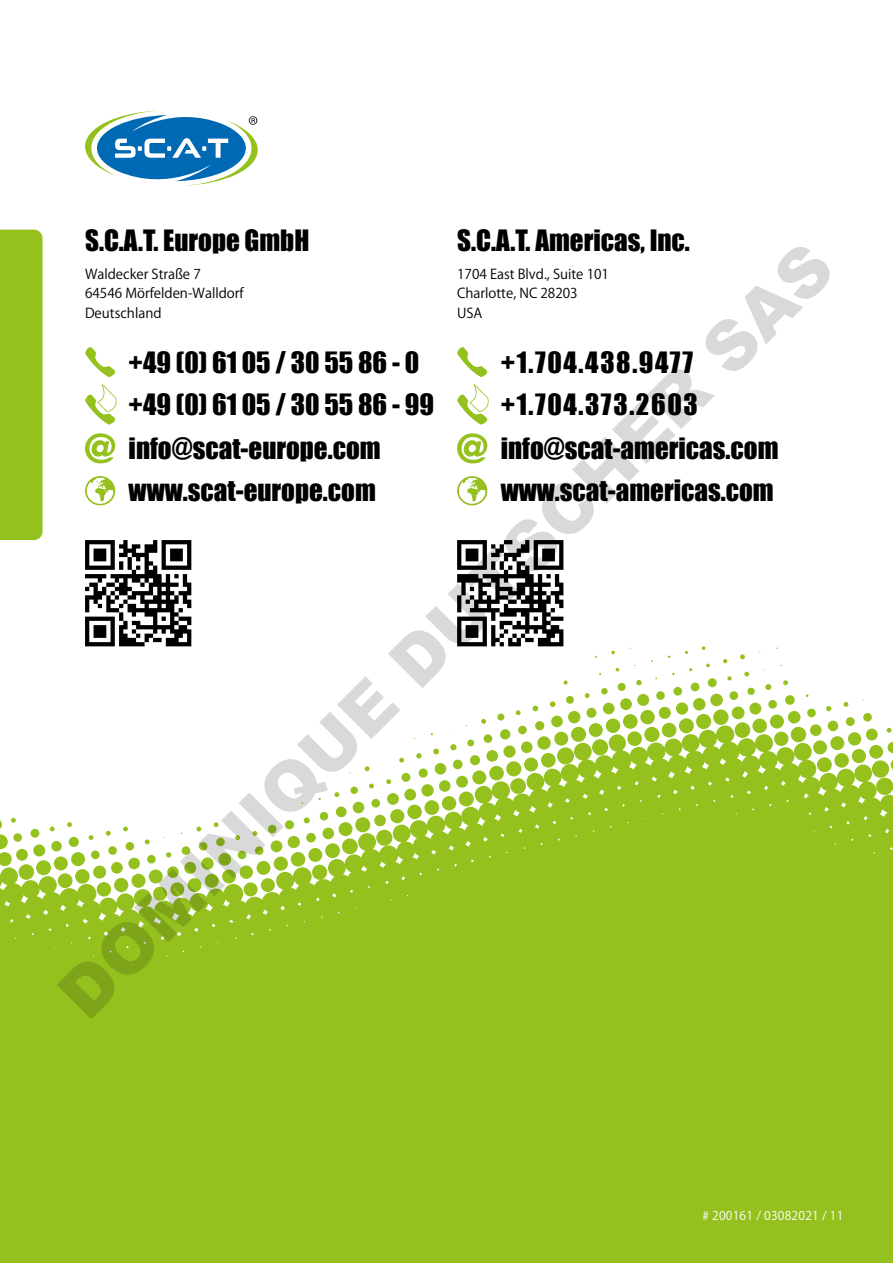
<style>
.page{position:relative;width:893px;height:1263px;background:#fff}
.page>*{position:absolute;margin:0;border:0;box-sizing:border-box;transform-origin:0 0}
.t1{font:900 67.95px "Arial";color:rgb(0 0 0/.15)}
.SC_Kontaktdaten{font:27px "Impact";color:#000}
.SC_Kontaktdaten-2{font:27px "Impact";letter-spacing:.06em;color:#000}
.t2{font:13.5px "Koz Go Pr 6 N";color:#000}
.SC_Marketingcode{font:12px "Koz Go Pr 6 N";letter-spacing:.02em;color:#fff}
</style>
<div class="page">
<div style="left:0;top:230px;width:43px;height:310px;background:#95c11f"></div>
<svg style="left:85px;top:110px;width:173px;height:76px"></svg>
<svg style="left:85px;top:347px;width:30px;height:30px"></svg>
<svg style="left:85px;top:384px;width:32px;height:41px"></svg>
<svg style="left:85px;top:433px;width:30px;height:30px"></svg>
<div style="left:85px;top:476px;width:30px;height:29px;border:2px solid #95c11f;border-radius:50%"></div>
<svg style="left:86px;top:477px;width:28px;height:28px"></svg>
<svg style="left:457px;top:347px;width:30px;height:30px"></svg>
<svg style="left:457px;top:384px;width:32px;height:41px"></svg>
<svg style="left:457px;top:433px;width:30px;height:30px"></svg>
<div style="left:457px;top:476px;width:30px;height:29px;border:2px solid #95c11f;border-radius:50%"></div>
<svg style="left:458px;top:477px;width:28px;height:28px"></svg>
<svg style="left:611px;top:651px;width:4px;height:3px"></svg>
<svg style="left:702px;top:646px;width:3px;height:4px"></svg>
<svg style="left:564px;top:680px;width:4px;height:5px"></svg>
<svg style="left:740px;top:654px;width:5px;height:5px"></svg>
<svg style="left:723px;top:659px;width:4px;height:4px"></svg>
<svg style="left:706px;top:664px;width:4px;height:3px"></svg>
<svg style="left:636px;top:680px;width:6px;height:5px"></svg>
<div style="left:618px;top:683px;width:8px;height:8px;background:#95c11f;border-radius:50%"></div>
<div style="left:601px;top:688px;width:7px;height:6px;background:#95c11f;border-radius:50%"></div>
<svg style="left:585px;top:693px;width:5px;height:5px"></svg>
<div style="left:566px;top:696px;width:8px;height:8px;background:#95c11f;border-radius:50%"></div>
<svg style="left:550px;top:701px;width:5px;height:6px"></svg>
<svg style="left:533px;top:706px;width:5px;height:5px"></svg>
<svg style="left:516px;top:710px;width:5px;height:5px"></svg>
<div style="left:497px;top:713px;width:7px;height:8px;background:#95c11f;border-radius:50%"></div>
<svg style="left:481px;top:719px;width:5px;height:5px"></svg>
<svg style="left:744px;top:672px;width:5px;height:4px"></svg>
<svg style="left:727px;top:676px;width:5px;height:4px"></svg>
<div style="left:708px;top:678px;width:9px;height:9px;background:#95c11f;border-radius:50%"></div>
<div style="left:691px;top:683px;width:8px;height:8px;background:#95c11f;border-radius:50%"></div>
<div style="left:673px;top:687px;width:9px;height:9px;background:#95c11f;border-radius:50%"></div>
<div style="left:656px;top:691px;width:9px;height:9px;background:#95c11f;border-radius:50%"></div>
<div style="left:637px;top:694px;width:12px;height:12px;background:#95c11f;border-radius:50%"></div>
<div style="left:620px;top:698px;width:12px;height:12px;background:#95c11f;border-radius:50%"></div>
<div style="left:603px;top:703px;width:11px;height:11px;background:#95c11f;border-radius:50%"></div>
<div style="left:586px;top:708px;width:10px;height:10px;background:#95c11f;border-radius:50%"></div>
<div style="left:568px;top:711px;width:12px;height:12px;background:#95c11f;border-radius:50%"></div>
<div style="left:551px;top:716px;width:12px;height:11px;background:#95c11f;border-radius:50%"></div>
<div style="left:535px;top:721px;width:9px;height:9px;background:#95c11f;border-radius:50%"></div>
<svg style="left:783px;top:680px;width:5px;height:5px"></svg>
<svg style="left:765px;top:684px;width:6px;height:6px"></svg>
<div style="left:747px;top:688px;width:8px;height:7px;background:#95c11f;border-radius:50%"></div>
<div style="left:729px;top:691px;width:9px;height:9px;background:#95c11f;border-radius:50%"></div>
<div style="left:710px;top:694px;width:13px;height:12px;background:#95c11f;border-radius:50%"></div>
<div style="left:693px;top:698px;width:13px;height:12px;background:#95c11f;border-radius:50%"></div>
<div style="left:676px;top:702px;width:12px;height:13px;background:#95c11f;border-radius:50%"></div>
<div style="left:659px;top:707px;width:12px;height:12px;background:#95c11f;border-radius:50%"></div>
<div style="left:640px;top:710px;width:15px;height:14px;background:#95c11f;border-radius:50%"></div>
<div style="left:623px;top:714px;width:15px;height:15px;background:#95c11f;border-radius:50%"></div>
<div style="left:606px;top:718px;width:14px;height:15px;background:#95c11f;border-radius:50%"></div>
<div style="left:589px;top:723px;width:14px;height:14px;background:#95c11f;border-radius:50%"></div>
<div style="left:785px;top:695px;width:10px;height:10px;background:#95c11f;border-radius:50%"></div>
<div style="left:768px;top:700px;width:9px;height:9px;background:#95c11f;border-radius:50%"></div>
<div style="left:749px;top:703px;width:12px;height:11px;background:#95c11f;border-radius:50%"></div>
<div style="left:732px;top:706px;width:12px;height:13px;background:#95c11f;border-radius:50%"></div>
<div style="left:713px;top:709px;width:16px;height:16px;background:#95c11f;border-radius:50%"></div>
<div style="left:696px;top:714px;width:15px;height:15px;background:#95c11f;border-radius:50%"></div>
<div style="left:679px;top:718px;width:15px;height:15px;background:#95c11f;border-radius:50%"></div>
<div style="left:662px;top:723px;width:14px;height:14px;background:#95c11f;border-radius:50%"></div>
<svg style="left:843px;top:702px;width:5px;height:5px"></svg>
<svg style="left:826px;top:706px;width:5px;height:5px"></svg>
<div style="left:807px;top:709px;width:9px;height:8px;background:#95c11f;border-radius:50%"></div>
<div style="left:788px;top:711px;width:12px;height:12px;background:#95c11f;border-radius:50%"></div>
<div style="left:770px;top:714px;width:14px;height:14px;background:#95c11f;border-radius:50%"></div>
<svg style="left:752px;top:718px;width:15px;height:15px"></svg>
<svg style="left:735px;top:722px;width:15px;height:16px"></svg>
<div style="left:863px;top:713px;width:9px;height:9px;background:#95c11f;border-radius:50%"></div>
<div style="left:846px;top:717px;width:9px;height:9px;background:#95c11f;border-radius:50%"></div>
<div style="left:828px;top:721px;width:10px;height:10px;background:#95c11f;border-radius:50%"></div>
<svg style="left:0;top:725px;width:893px;height:538px;background:#a4c93f"></svg>
<svg style="left:85px;top:540px;width:106px;height:106px"></svg>
<svg style="left:457px;top:540px;width:106px;height:106px"></svg>
<p class="SC_Kontaktdaten" style="left:85px;top:219px;width:226px">S.C.A.T. Europe GmbH</p>
<p class="t2" style="left:85px;top:266px;width:117px">Waldecker Straße 7</p>
<p class="t2" style="left:85px;top:286px;width:160px">64546 Mörfelden-Walldorf</p>
<p class="t2" style="left:85px;top:305px;width:78px">Deutschland</p>
<p class="SC_Kontaktdaten" style="left:457px;top:219px;width:234px">S.C.A.T. Americas, Inc.</p>
<p class="t2" style="left:457px;top:266px;width:153px">1704 East Blvd., Suite 101</p>
<p class="t2" style="left:457px;top:286px;width:122px">Charlotte, NC 28203</p>
<p class="t2" style="left:457px;top:305px;width:27px">USA</p>
<h1 class="t1" style="left:35px;top:971px;width:1063px;rotate:-45deg">DOMINIQUE DUTSCHER SAS</h1>
<p class="SC_Kontaktdaten" style="left:129px;top:341px;width:292px">+49 (0) 61 05 / 30 55 86 - 0</p>
<p class="SC_Kontaktdaten" style="left:129px;top:383px;width:307px">+49 (0) 61 05 / 30 55 86 - 99</p>
<p class="SC_Kontaktdaten" style="left:129px;top:427px;width:254px">info@scat-europe.com</p>
<p class="SC_Kontaktdaten" style="left:129px;top:470px;width:249px">www.scat-europe.com</p>
<p class="SC_Kontaktdaten-2" style="left:501px;top:341px;width:194px">+1.704.438.9477</p>
<p class="SC_Kontaktdaten-2" style="left:501px;top:383px;width:199px">+1.704.373.2603</p>
<p class="SC_Kontaktdaten" style="left:501px;top:427px;width:279px">info@scat-americas.com</p>
<p class="SC_Kontaktdaten" style="left:501px;top:470px;width:274px">www.scat-americas.com</p>
<p class="SC_Marketingcode" style="left:702px;top:1209px;width:142px"># 200161 / 03082021 / 11</p>
</div>
